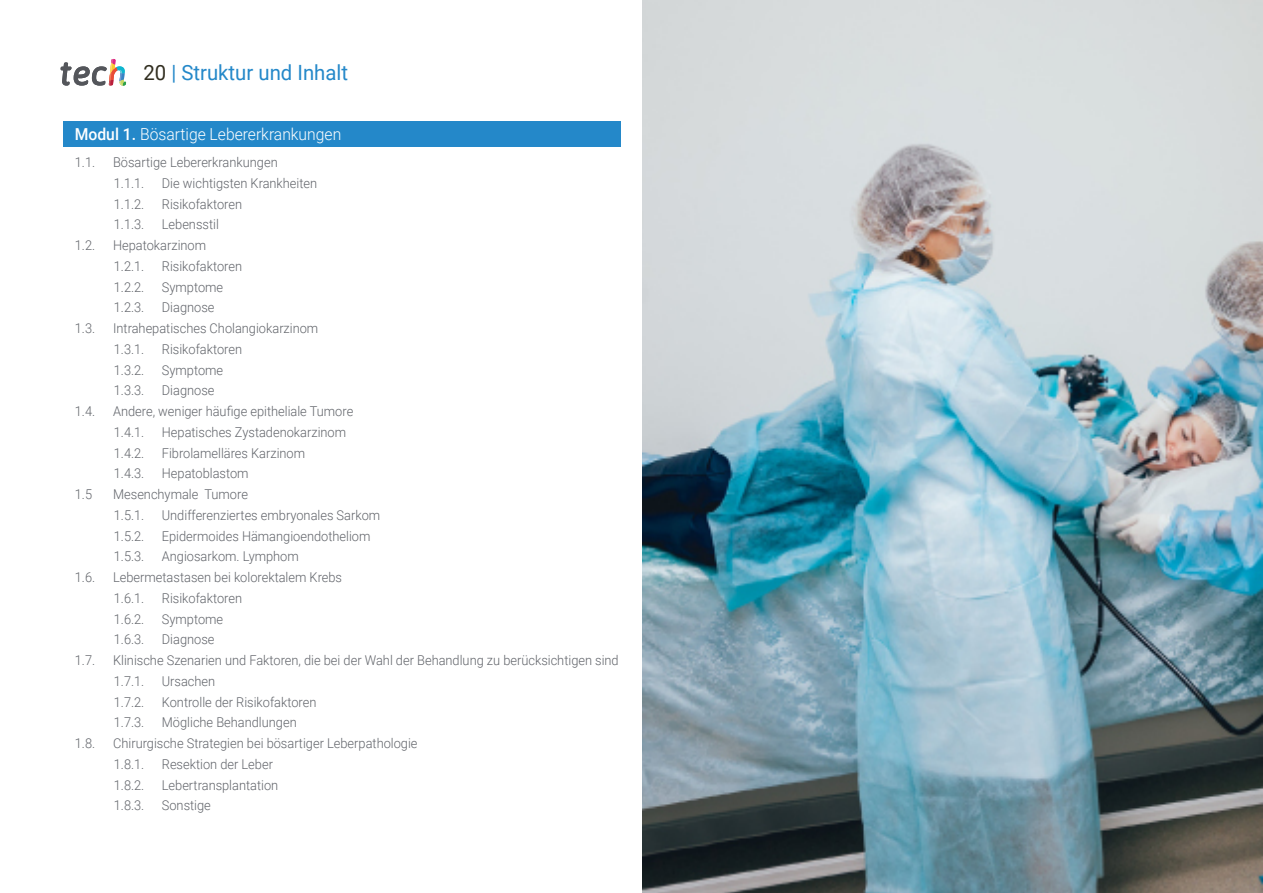
<style>
.page{position:relative;width:1263px;height:893px;background:#fff}
.page>*{position:absolute;margin:0;border:0;box-sizing:border-box;transform-origin:0 0}
.t1{font:21px "Roboto";color:#2488c9}
.t2{font:300 16.5px "Roboto";color:#fff;scale:.95 1}
.t3{font:300 13.5px/20.7px "Roboto";color:#61646a;scale:.95 1}
.s1{color:#312e20}
.s2{font-weight:500}
</style>
<div class="page">
<img style="left:642px;top:0;width:621px;height:893px">
<div style="left:64px;top:121px;width:557px;height:25px;background:#2488c9"></div>
<svg style="left:61px;top:59px;width:65px;height:27px"></svg>
<h1 class="t1" style="left:144px;top:57px;width:206px"><span class="s1">20</span> | Struktur und Inhalt</h1>
<p class="t2" style="left:75px;top:123px;width:282px"><span class="s2">Modul 1.</span> Bösartige Lebererkrankungen</p>
<p class="t3" style="left:75px;top:151px;width:23px">1.1.</p>
<p class="t3" style="left:113px;top:151px;width:175px">Bösartige Lebererkrankungen<br>1.1.1.</p>
<p class="t3" style="left:162px;top:172px;width:165px">Die wichtigsten Krankheiten</p>
<p class="t3" style="left:114px;top:193px;width:34px">1.1.2.</p>
<p class="t3" style="left:162px;top:193px;width:86px">Risikofaktoren</p>
<p class="t3" style="left:114px;top:214px;width:34px">1.1.3.</p>
<p class="t3" style="left:162px;top:214px;width:62px">Lebensstil</p>
<p class="t3" style="left:75px;top:234px;width:23px">1.2.</p>
<p class="t3" style="left:113px;top:234px;width:99px">Hepatokarzinom<br>1.2.1.</p>
<p class="t3" style="left:162px;top:255px;width:86px">Risikofaktoren</p>
<p class="t3" style="left:114px;top:276px;width:34px">1.2.2.</p>
<p class="t3" style="left:162px;top:276px;width:66px">Symptome</p>
<p class="t3" style="left:114px;top:297px;width:34px">1.2.3.</p>
<p class="t3" style="left:162px;top:297px;width:57px">Diagnose</p>
<p class="t3" style="left:75px;top:317px;width:23px">1.3.</p>
<p class="t3" style="left:113px;top:317px;width:217px">Intrahepatisches Cholangiokarzinom<br>1.3.1.</p>
<p class="t3" style="left:162px;top:338px;width:86px">Risikofaktoren</p>
<p class="t3" style="left:114px;top:359px;width:34px">1.3.2.</p>
<p class="t3" style="left:162px;top:359px;width:66px">Symptome</p>
<p class="t3" style="left:114px;top:380px;width:34px">1.3.3.</p>
<p class="t3" style="left:162px;top:380px;width:57px">Diagnose</p>
<p class="t3" style="left:75px;top:400px;width:23px">1.4.</p>
<p class="t3" style="left:113px;top:400px;width:254px">Andere, weniger häufige epitheliale Tumore<br>1.4.1.</p>
<p class="t3" style="left:162px;top:421px;width:195px">Hepatisches Zystadenokarzinom</p>
<p class="t3" style="left:114px;top:442px;width:34px">1.4.2.</p>
<p class="t3" style="left:162px;top:442px;width:152px">Fibrolamelläres Karzinom</p>
<p class="t3" style="left:114px;top:463px;width:34px">1.4.3.</p>
<p class="t3" style="left:162px;top:463px;width:93px">Hepatoblastom</p>
<p class="t3" style="left:75px;top:483px;width:20px">1.5</p>
<p class="t3" style="left:113px;top:483px;width:143px">Mesenchymale Tumore<br>1.5.1.</p>
<p class="t3" style="left:162px;top:504px;width:231px">Undifferenziertes embryonales Sarkom</p>
<p class="t3" style="left:114px;top:525px;width:34px">1.5.2.</p>
<p class="t3" style="left:162px;top:525px;width:221px">Epidermoides Hämangioendotheliom</p>
<p class="t3" style="left:114px;top:546px;width:34px">1.5.3.</p>
<p class="t3" style="left:162px;top:546px;width:146px">Angiosarkom. Lymphom</p>
<p class="t3" style="left:75px;top:566px;width:23px">1.6.</p>
<p class="t3" style="left:113px;top:566px;width:243px">Lebermetastasen bei kolorektalem Krebs<br>1.6.1.</p>
<p class="t3" style="left:162px;top:587px;width:86px">Risikofaktoren</p>
<p class="t3" style="left:114px;top:608px;width:34px">1.6.2.</p>
<p class="t3" style="left:162px;top:608px;width:66px">Symptome</p>
<p class="t3" style="left:114px;top:629px;width:34px">1.6.3.</p>
<p class="t3" style="left:162px;top:629px;width:57px">Diagnose</p>
<p class="t3" style="left:75px;top:649px;width:23px">1.7.</p>
<p class="t3" style="left:113px;top:649px;width:534px">Klinische Szenarien und Faktoren, die bei der Wahl der Behandlung zu berücksichtigen sind<br>1.7.1.</p>
<p class="t3" style="left:162px;top:670px;width:58px">Ursachen</p>
<p class="t3" style="left:114px;top:691px;width:34px">1.7.2.</p>
<p class="t3" style="left:162px;top:691px;width:164px">Kontrolle der Risikofaktoren</p>
<p class="t3" style="left:114px;top:712px;width:34px">1.7.3.</p>
<p class="t3" style="left:162px;top:712px;width:143px">Mögliche Behandlungen</p>
<p class="t3" style="left:75px;top:732px;width:23px">1.8.</p>
<p class="t3" style="left:113px;top:732px;width:322px">Chirurgische Strategien bei bösartiger Leberpathologie<br>1.8.1.</p>
<p class="t3" style="left:162px;top:753px;width:118px">Resektion der Leber</p>
<p class="t3" style="left:114px;top:774px;width:34px">1.8.2.</p>
<p class="t3" style="left:162px;top:774px;width:124px">Lebertransplantation</p>
<p class="t3" style="left:114px;top:795px;width:34px">1.8.3.</p>
<p class="t3" style="left:162px;top:795px;width:53px">Sonstige</p>
</div>
